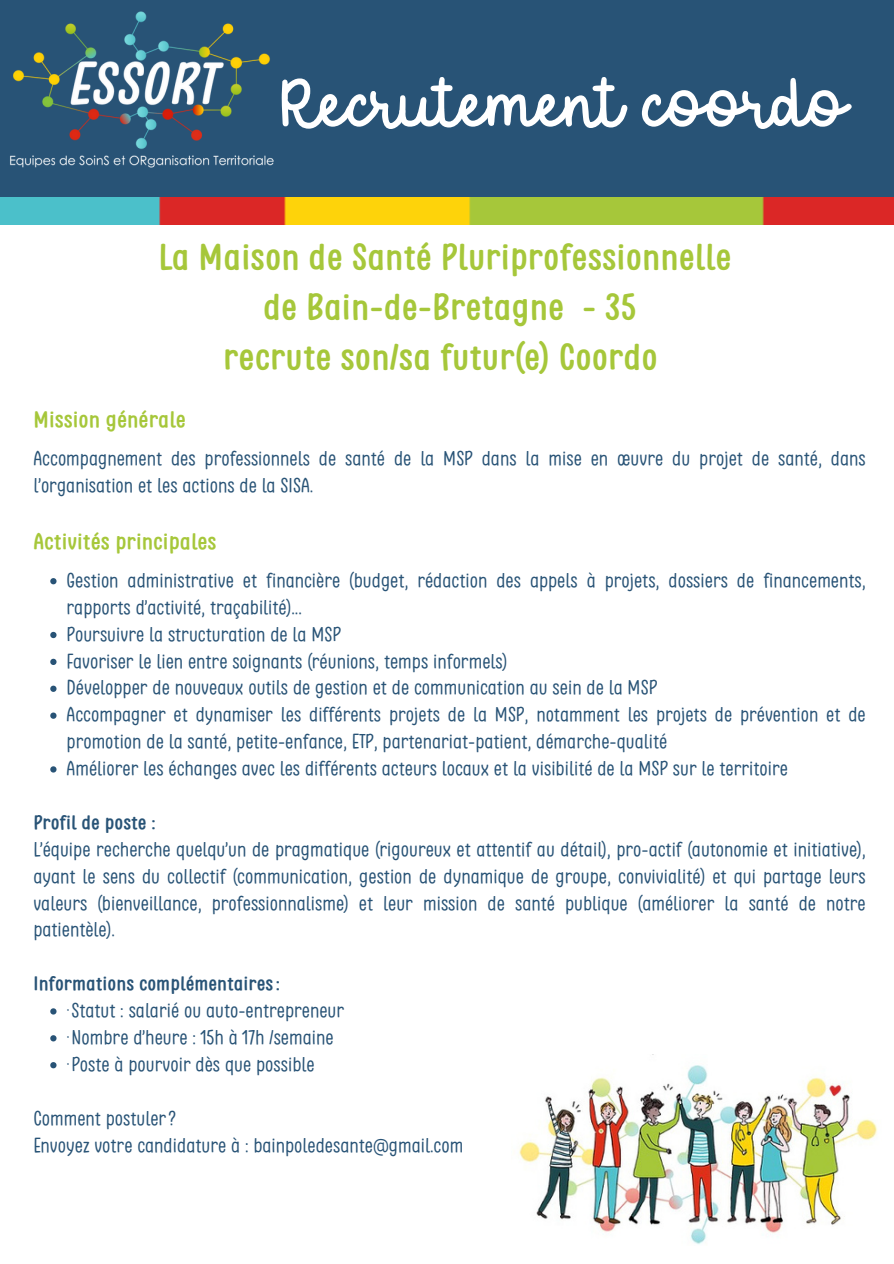
<style>
.page{position:relative;width:894px;height:1264px;background:#fff}
.page>*{position:absolute;margin:0;border:0;box-sizing:border-box;transform-origin:0 0}
.t1{font:80.25px "Becca Perry script";color:#fff}
.t2{font:700 36px/49.9px "Clambake October Six";color:#a6c73a;text-align:center}
.t3{font:700 22.5px "Clambake October Six";color:#a6c73a}
.t4{font:19.5px/26.8px "Clambake October Six";color:#285376}
.t5{font:700 19.5px "Clambake October Six";color:#285376}
</style>
<div class="page">
<div style="left:0;top:0;width:893px;height:208px;background:#285376"></div>
<img style="left:0;top:197px;width:893px;height:27px">
<img style="left:10px;top:11px;width:264px;height:157px">
<svg style="left:50px;top:578px;width:6px;height:6px"></svg>
<svg style="left:50px;top:632px;width:6px;height:6px"></svg>
<svg style="left:50px;top:658px;width:6px;height:7px"></svg>
<svg style="left:50px;top:685px;width:6px;height:7px"></svg>
<svg style="left:50px;top:712px;width:6px;height:6px"></svg>
<svg style="left:50px;top:766px;width:6px;height:6px"></svg>
<svg style="left:50px;top:1008px;width:6px;height:6px"></svg>
<svg style="left:50px;top:1035px;width:6px;height:6px"></svg>
<svg style="left:50px;top:1062px;width:6px;height:6px"></svg>
<img style="left:519px;top:1054px;width:359px;height:191px">
<p class="t1" style="left:281px;top:59px;width:567px">Recrutement coordo</p>
<h1 class="t2" style="left:158px;top:232px;width:574px">La Maison de Santé Pluriprofessionnelle de Bain-de-Bretagne - 35<br>recrute son/sa futur(e) Coordo</h1>
<p class="t3" style="left:33px;top:406px;width:154px">Mission générale</p>
<p class="t4" style="left:33px;top:445px;width:833px">Accompagnement des professionnels de santé de la MSP dans la mise en œuvre du projet de santé, dans l’organisation et les actions de la SISA.</p>
<p class="t3" style="left:33px;top:528px;width:185px">Activités principales</p>
<h2 class="t4" style="left:67px;top:567px;width:800px">Gestion administrative et financière (budget, rédaction des appels à projets, dossiers de financements,</h2>
<h3 class="t4" style="left:67px;top:593px;width:276px">rapports d’activité, traçabilité)...<br>Poursuivre la structuration de la MSP</h3>
<p class="t4" style="left:67px;top:647px;width:442px">Favoriser le lien entre soignants (réunions, temps informels)</p>
<h3 class="t4" style="left:67px;top:674px;width:592px">Développer de nouveaux outils de gestion et de communication au sein de la MSP</h3>
<p class="t4" style="left:67px;top:701px;width:800px">Accompagner et dynamiser les différents projets de la MSP, notamment les projets de prévention et de promotion de la santé, petite-enfance, ETP, partenariat-patient, démarche-qualité</p>
<p class="t4" style="left:67px;top:755px;width:722px">Améliorer les échanges avec les différents acteurs locaux et la visibilité de la MSP sur le territoire</p>
<p class="t5" style="left:33px;top:811px;width:124px">Profil de poste :</p>
<p class="t4" style="left:33px;top:835px;width:833px;text-align:justify">L’équipe recherche quelqu’un de pragmatique (rigoureux et attentif au détail), pro-actif (autonomie et initiative), ayant le sens du collectif (communication, gestion de dynamique de groupe, convivialité) et qui partage leurs valeurs (bienveillance, professionnalisme) et leur mission de santé publique (améliorer la santé de notre patientèle).</p>
<p class="t5" style="left:33px;top:972px;width:248px">Informations complémentaires :</p>
<p class="t4" style="left:67px;top:997px;width:279px">·Statut : salarié ou auto-entrepreneur</p>
<p class="t4" style="left:67px;top:1023px;width:268px">·Nombre d’heure : 15h à 17h /semaine</p>
<p class="t4" style="left:67px;top:1050px;width:249px">·Poste à pourvoir dès que possible</p>
<h4 class="t4" style="left:33px;top:1104px;width:144px">Comment postuler?</h4>
<p class="t4" style="left:33px;top:1131px;width:431px">Envoyez votre candidature à : bainpoledesante@gmail.com</p>
</div>
